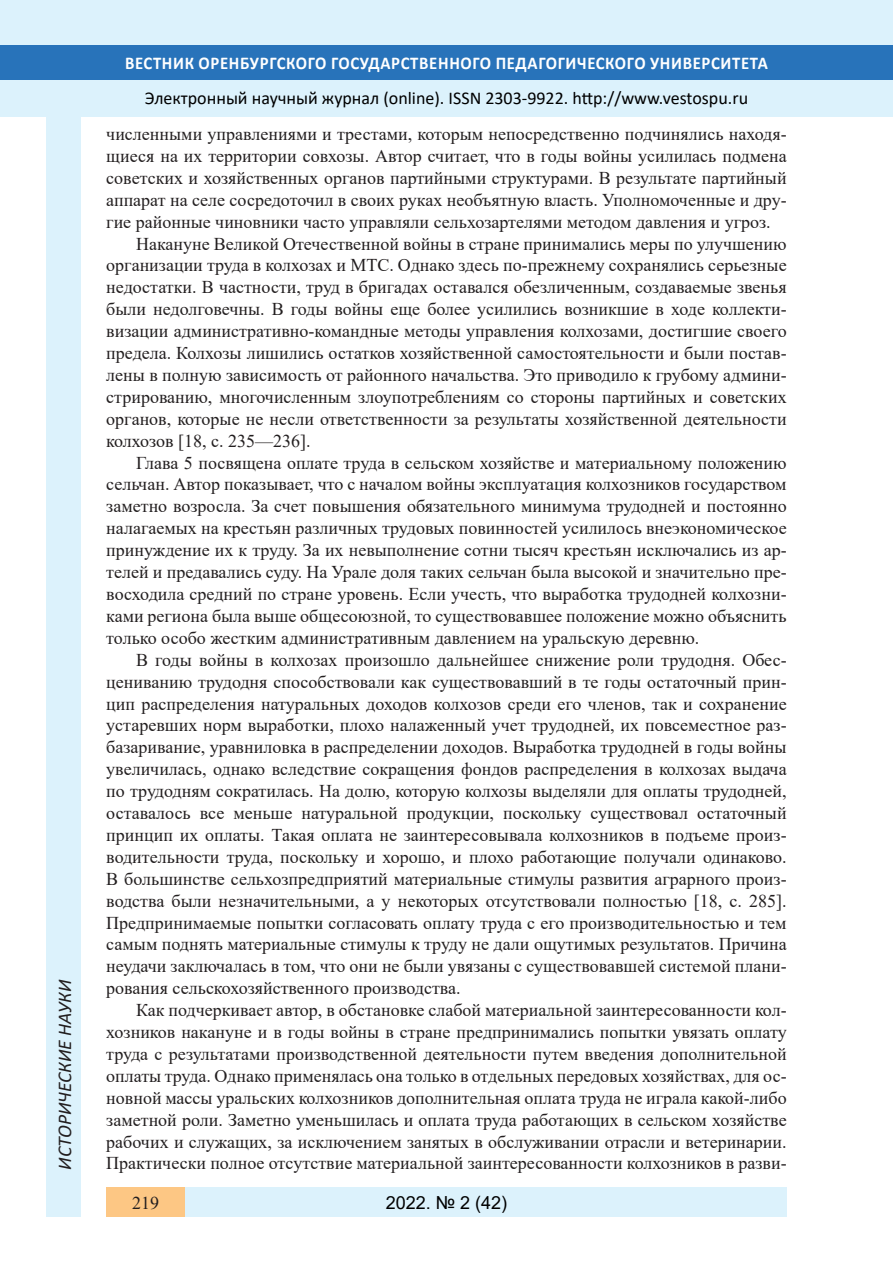
<style>
.page{position:relative;width:893px;height:1263px;background:#fff}
.page>*{position:absolute;margin:0;border:0;box-sizing:border-box;transform-origin:0 0}
.t1{font:italic 19.5px "Calibri";color:#231f20}
.Стиль2{font:18px/21.9px "Times New Roman";color:#231f20;text-align:justify}
.t2{font:18px "Calibri";color:#000}
.t3{font:700 18px "Calibri";letter-spacing:.04em;color:#fff;scale:.93 1}
.t4{font:18px "Arial";color:#000}
.t5{font:700 18px "Book Antiqua";color:#000}
</style>
<div class="page">
<div style="left:0;top:0;width:893px;height:116px;background:#dcf2fc"></div>
<div style="left:0;top:45px;width:893px;height:34px;background:#2873ba"></div>
<div style="left:47px;top:116px;width:34px;height:1101px;background:#dcf2fc"></div>
<div style="left:106px;top:1188px;width:681px;height:29px;background:#dcf2fc"></div>
<div style="left:106px;top:1188px;width:79px;height:29px;background:#fdc784"></div>
<p class="t1" style="left:51px;top:1179px;width:279px;rotate:-90deg">03.00.00 БИОЛОГИЧЕСКИЕ НАУКИ</p>
<p class="t1" style="left:51px;top:1170px;width:192px;rotate:-90deg">ИСТОРИЧЕСКИЕ НАУКИ</p>
<p class="t3" style="left:125px;top:50px;width:693px">ВЕСТНИК ОРЕНБУРГСКОГО ГОСУДАРСТВЕННОГО ПЕДАГОГИЧЕСКОГО УНИВЕРСИТЕТА</p>
<p class="t2" style="left:145px;top:85px;width:605px">Электронный научный журнал (online). ISSN 2303-9922. http://www.vestospu.ru</p>
<p class="t2" style="left:388px;top:85px;width:13px">O</p>
<p class="t2" style="left:583px;top:85px;width:13px">t</p>
<p class="t2" style="left:583px;top:85px;width:13px">t</p>
<p class="Стиль2" style="left:106px;top:122px;width:682px">численными управлениями и трестами, которым непосредственно подчинялись находя&shy;щиеся на их территории совхозы. Автор считает, что в годы войны усилилась подмена советских и хозяйственных органов партийными структурами. В результате партийный аппарат на селе сосредоточил в своих руках необъятную власть. Уполномоченные и дру&shy;гие районные чиновники часто управляли сельхозартелями методом давления и угроз.</p>
<p class="Стиль2" style="left:106px;top:232px;width:682px;text-indent:30px">Накануне Великой Отечественной войны в стране принимались меры по улучшению организации труда в колхозах и МТС. Однако здесь по-прежнему сохранялись серьезные недостатки. В частности, труд в бригадах оставался обезличенным, создаваемые звенья были недолговечны. В годы войны еще более усилились возникшие в ходе коллекти&shy;визации административно-командные методы управления колхозами, достигшие своего предела. Колхозы лишились остатков хозяйственной самостоятельности и были постав&shy;лены в полную зависимость от районного начальства. Это приводило к грубому админи&shy;стрированию, многочисленным злоупотреблениям со стороны партийных и советских органов, которые не несли ответственности за результаты хозяйственной деятельности колхозов [18, с. 235—236].</p>
<p class="Стиль2" style="left:106px;top:451px;width:682px;text-indent:30px">Глава 5 посвящена оплате труда в сельском хозяйстве и материальному положению сельчан. Автор показывает, что с началом войны эксплуатация колхозников государством заметно возросла. За счет повышения обязательного минимума трудодней и постоянно налагаемых на крестьян различных трудовых повинностей усилилось внеэкономическое принуждение их к труду. За их невыполнение сотни тысяч крестьян исключались из ар&shy;телей и предавались суду. На Урале доля таких сельчан была высокой и значительно пре&shy;восходила средний по стране уровень. Если учесть, что выработка трудодней колхозни&shy;ками региона была выше общесоюзной, то существовавшее положение можно объяснить только особо жестким административным давлением на уральскую деревню.</p>
<p class="Стиль2" style="left:106px;top:648px;width:682px;text-indent:30px">В годы войны в колхозах произошло дальнейшее снижение роли трудодня. Обес&shy;цениванию трудодня способствовали как существовавший в те годы остаточный прин&shy;цип распределения натуральных доходов колхозов среди его членов, так и сохранение устаревших норм выработки, плохо налаженный учет трудодней, их повсеместное раз&shy;базаривание, уравниловка в распределении доходов. Выработка трудодней в годы войны увеличилась, однако вследствие сокращения фондов распределения в колхозах выдача по трудодням сократилась. На долю, которую колхозы выделяли для оплаты трудодней, оставалось все меньше натуральной продукции, поскольку существовал остаточный принцип их оплаты. Такая оплата не заинтересовывала колхозников в подъеме произ&shy;водительности труда, поскольку и хорошо, и плохо работающие получали одинаково.<br>В большинстве сельхозпредприятий материальные стимулы развития аграрного произ&shy;водства были незначительными, а у некоторых отсутствовали полностью [18, с. 285].<br>Предпринимаемые попытки согласовать оплату труда с его производительностью и тем самым поднять материальные стимулы к труду не дали ощутимых результатов. Причина неудачи заключалась в том, что они не были увязаны с существовавшей системой плани&shy;рования сельскохозяйственного производства.</p>
<p class="Стиль2" style="left:106px;top:998px;width:682px;text-indent:30px">Как подчеркивает автор, в обстановке слабой материальной заинтересованности кол&shy;хозников накануне и в годы войны в стране предпринимались попытки увязать оплату труда с результатами производственной деятельности путем введения дополнительной оплаты труда. Однако применялась она только в отдельных передовых хозяйствах, для ос&shy;новной массы уральских колхозников дополнительная оплата труда не играла какой-либо заметной роли. Заметно уменьшилась и оплата труда работающих в сельском хозяйстве рабочих и служащих, за исключением занятых в обслуживании отрасли и ветеринарии.<br>Практически полное отсутствие материальной заинтересованности колхозников в разви-</p>
<p class="t5" style="left:390px;top:1190px;width:37px">2018</p>
<p class="t5" style="left:460px;top:1190px;width:45px">1 25)</p>
<p class="t4" style="left:386px;top:1190px;width:123px">2022. № 2 (42)</p>
<p class="Стиль2" style="left:132px;top:1191px;width:28px">219</p>
<p class="t5" style="left:488px;top:1190px;width:10px">6</p>
</div>
